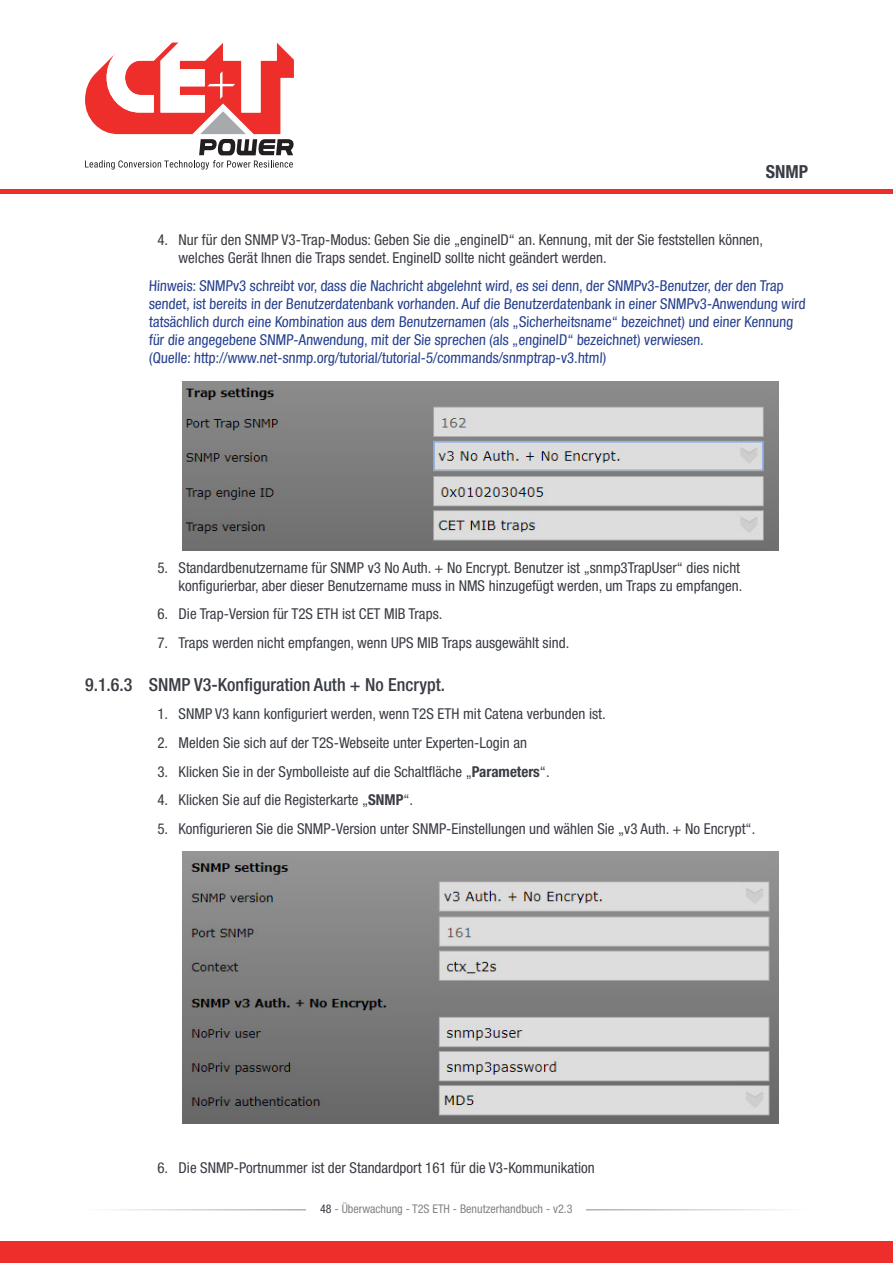
<style>
.page{position:relative;width:893px;height:1263px;background:#fff}
.page>*{position:absolute;margin:0;border:0;box-sizing:border-box;transform-origin:0 0}
.t1{font:500 condensed 18px "Helvetica Neue LT Std";color:#393c43}
.t2{font:700 condensed 18px "Helvetica Neue LT Std";color:#393c43}
.t3{font:condensed 15px/18px "Helvetica Neue LT Std";color:#393c43}
.Note{font:condensed 15px/18px "Helvetica Neue LT Std";color:#253f8e}
.t4{font:condensed 12px "Helvetica Neue LT Std";color:#808285}
.s1{font-weight:700}
.s2{color:#393c43}
</style>
<div class="page">
<img style="left:183px;top:381px;width:595px;height:169px">
<img style="left:183px;top:852px;width:595px;height:272px">
<hr style="left:85px;top:1209px;width:723px;height:1px;background:#393c43">
<div style="left:307px;top:1197px;width:279px;height:24px;background:#fff"></div>
<svg style="left:85px;top:43px;width:209px;height:127px"></svg>
<hr style="left:0;top:189px;width:893px;height:4px;background:#ee2e2b">
<div style="left:0;top:1242px;width:893px;height:21px;background:#ee2e2b"></div>
<p class="t2" style="left:766px;top:161px;width:44px">SNMP</p>
<p class="t3" style="left:179px;top:230px;width:586px;text-indent:-21px">4. Nur für den SNMP V3-Trap-Modus: Geben Sie die „engineID“ an. Kennung, mit der Sie feststellen können, welches Gerät Ihnen die Traps sendet. EngineID sollte nicht geändert werden.</p>
<p class="Note" style="left:149px;top:277px;width:659px">Hinweis: SNMPv3 schreibt vor, dass die Nachricht abgelehnt wird, es sei denn, der SNMPv3-Benutzer, der den Trap sendet, ist bereits in der Benutzerdatenbank vorhanden. Auf die Benutzerdatenbank in einer SNMPv3-Anwendung wird tatsächlich durch eine Kombination aus dem Benutzernamen (als „Sicherheitsname“ bezeichnet) und einer Kennung für die angegebene SNMP-Anwendung, mit der Sie sprechen (als „engineID“ bezeichnet) verwiesen.<br>(Quelle: http://www.net-snmp.org/tutorial/tutorial-5/commands/snmptrap-v3.html)</p>
<p class="t3" style="left:157px;top:558px;width:586px;text-align:right">5. Standardbenutzername für SNMP v3 No Auth. + No Encrypt. Benutzer ist „snmp3TrapUser“ dies nicht konfigurierbar, aber dieser Benutzername muss in NMS hinzugefügt werden, um Traps zu empfangen.</p>
<p class="t3" style="left:157px;top:605px;width:287px">6. Die Trap-Version für T2S ETH ist CET MIB Traps.</p>
<p class="t3" style="left:157px;top:633px;width:413px">7. Traps werden nicht empfangen, wenn UPS MIB Traps ausgewählt sind.</p>
<p class="t1" style="left:85px;top:673px;width:361px">9.1.6.3 SNMP V3-Konfiguration Auth + No Encrypt.</p>
<p class="t3" style="left:157px;top:705px;width:450px">1. SNMP V3 kann konfiguriert werden, wenn T2S ETH mit Catena verbunden ist.</p>
<p class="t3" style="left:157px;top:733px;width:371px">2. Melden Sie sich auf der T2S-Webseite unter Experten-Login an</p>
<p class="t3" style="left:157px;top:762px;width:394px">3. Klicken Sie in der Symbolleiste auf die Schaltfläche „<span class="s1">Parameters</span>“.</p>
<p class="t3" style="left:157px;top:791px;width:257px">4. Klicken Sie auf die Registerkarte „<span class="s1">SNMP</span>“.</p>
<p class="t3" style="left:157px;top:819px;width:599px">5. Konfigurieren Sie die SNMP-Version unter SNMP-Einstellungen und wählen Sie „v3 Auth. + No Encrypt“.</p>
<p class="t3" style="left:157px;top:1158px;width:439px">6. Die SNMP-Portnummer ist der Standardport 161 für die V3-Kommunikation</p>
<p class="t4" style="left:320px;top:1202px;width:254px"><span class="s2">48</span> - Überwachung - T2S ETH - Benutzerhandbuch - v2.3</p>
</div>
